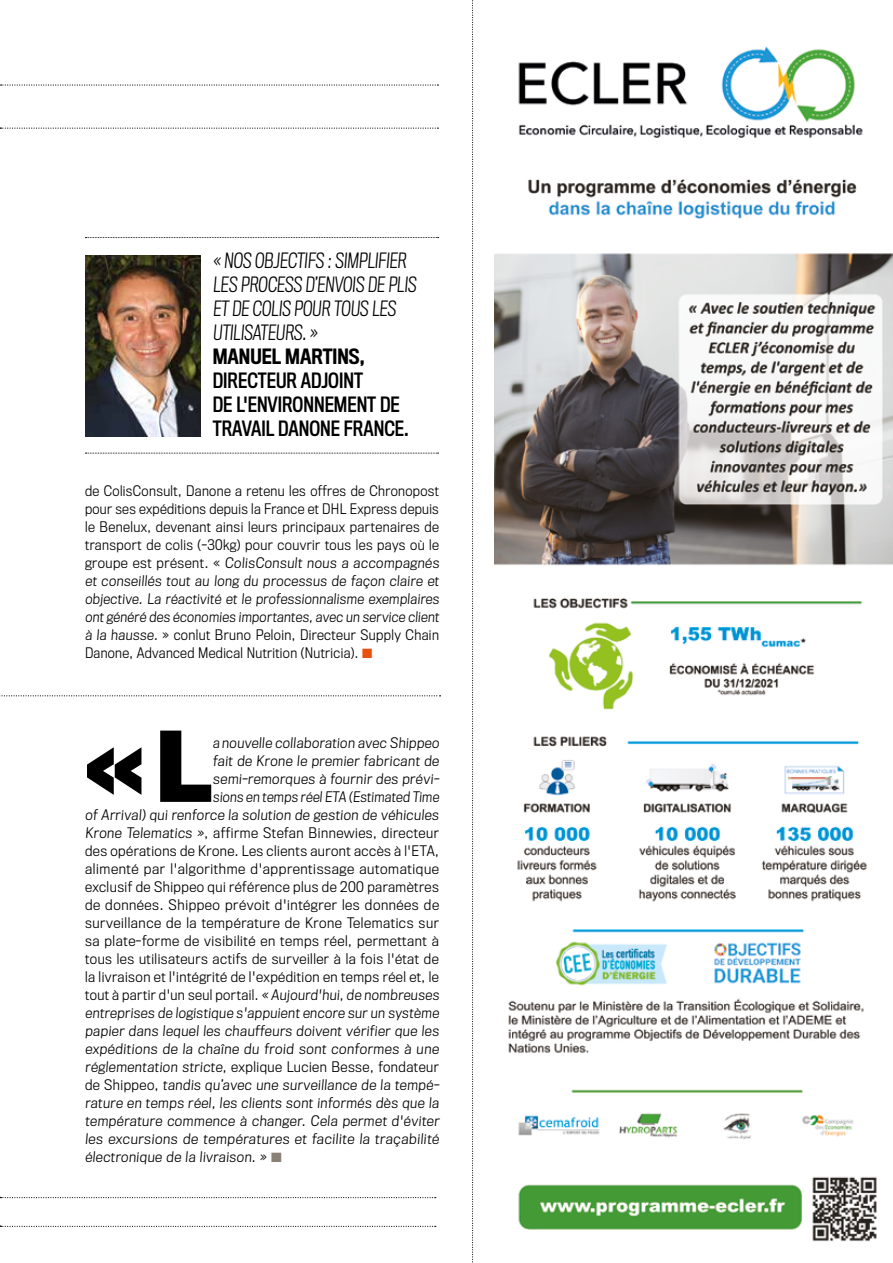
<style>
.page{position:relative;width:893px;height:1263px;background:#fff}
.page>*{position:absolute;margin:0;border:0;box-sizing:border-box;transform-origin:0 0}
.t1{font:700 90px "Titling Gothic FB Narrow";color:#000}
.t2{font:300 19.5px/24px "Titling Gothic FB Cond";color:#000}
.t3{font:19.5px/24px "Titling Gothic FB Cond Standard";color:#000}
.t4{font:500 19.5px "Titling Gothic FB Cond";color:#000}
.t5{font:300 13.5px/18px "Titling Gothic FB Narrow";letter-spacing:.035em;color:#000}
.t6{font:300 13.5px "Titling Gothic FB Narrow";letter-spacing:.035em;color:#000;scale:1.04 1}
.t7{font:300 13.5px "Titling Gothic FB Narrow";letter-spacing:.035em;color:#000;scale:1.06 1}
.t8{font:300 13.5px "Titling Gothic FB Narrow";letter-spacing:.035em;color:#000;scale:1.05 1}
.s1{color:#e9500e}
.s2{color:#898175}
</style>
<div class="page">
<svg style="left:1px;top:84px;width:437px;height:2px"></svg>
<svg style="left:472px;top:0;width:2px;height:1263px"></svg>
<svg style="left:0;top:1225px;width:436px;height:2px"></svg>
<svg style="left:0;top:1197px;width:436px;height:1px"></svg>
<img style="left:494px;top:46px;width:399px;height:1196px">
<svg style="left:0;top:128px;width:438px;height:1px"></svg>
<svg style="left:0;top:695px;width:441px;height:1px"></svg>
<svg style="left:85px;top:237px;width:354px;height:1px"></svg>
<svg style="left:85px;top:453px;width:354px;height:1px"></svg>
<img style="left:85px;top:255px;width:115px;height:182px">
<h2 class="t2" style="left:213px;top:249px;width:207px">« NOS OBJECTIFS : SIMPLIFIER<br>LES PROCESS D’ENVOIS DE PLIS<br>ET DE COLIS POUR TOUS LES<br>UTILISATEURS. »</h2>
<h2 class="t4" style="left:213px;top:345px;width:153px">MANUEL MARTINS,</h2>
<h2 class="t3" style="left:213px;top:369px;width:197px">DIRECTEUR ADJOINT<br>DE L'ENVIRONNEMENT DE<br>TRAVAIL DANONE FRANCE.</h2>
<p class="t5" style="left:85px;top:482px;width:357px">de ColisConsult, Danone a retenu les offres de Chronopost pour ses expéditions depuis la France et DHL Express depuis le Benelux, devenant ainsi leurs principaux partenaires de transport de colis (-30kg) pour couvrir tous les pays où le groupe est présent. « ColisConsult nous a accompagnés et conseillés tout au long du processus de façon claire et objective. La réactivité et le professionnalisme exemplaires ont généré des économies importantes, avec un service client à la hausse. » conlut Bruno Peloin, Directeur Supply Chain Danone, Advanced Medical Nutrition (Nutricia). <span class="s1">■</span></p>
<h1 class="t1" style="left:85px;top:715px;width:128px">«L</h1>
<p class="t5" style="left:213px;top:734px;width:229px">a nouvelle collaboration avec Shippeo</p>
<p class="t6" style="left:213px;top:753px;width:220px">fait de Krone le premier fabricant de</p>
<p class="t6" style="left:213px;top:771px;width:220px">semi-remorques à fournir des prévi-</p>
<p class="t5" style="left:213px;top:788px;width:229px">sions en temps réel ETA (Estimated Time</p>
<p class="t6" style="left:85px;top:807px;width:343px">of Arrival) qui renforce la solution de gestion de véhicules</p>
<p class="t6" style="left:85px;top:825px;width:342px">Krone Telematics », affirme Stefan Binnewies, directeur</p>
<p class="t6" style="left:85px;top:843px;width:342px">des opérations de Krone. Les clients auront accès à l'ETA,</p>
<p class="t7" style="left:85px;top:861px;width:335px">alimenté par l'algorithme d'apprentissage automatique</p>
<p class="t6" style="left:85px;top:879px;width:342px">exclusif de Shippeo qui référence plus de 200 paramètres</p>
<p class="t7" style="left:85px;top:897px;width:336px">de données. Shippeo prévoit d'intégrer les données de</p>
<p class="t8" style="left:85px;top:915px;width:339px">surveillance de la température de Krone Telematics sur</p>
<p class="t8" style="left:85px;top:933px;width:339px">sa plate-forme de visibilité en temps réel, permettant à</p>
<p class="t6" style="left:85px;top:951px;width:342px">tous les utilisateurs actifs de surveiller à la fois l'état de</p>
<p class="t6" style="left:85px;top:969px;width:342px">la livraison et l'intégrité de l'expédition en temps réel et, le</p>
<p class="t5" style="left:85px;top:986px;width:357px">tout à partir d'un seul portail. « Aujourd'hui, de nombreuses</p>
<p class="t5" style="left:85px;top:1004px;width:357px">entreprises de logistique s'appuient encore sur un système</p>
<p class="t6" style="left:85px;top:1023px;width:343px">papier dans lequel les chauffeurs doivent vérifier que les</p>
<p class="t8" style="left:85px;top:1041px;width:340px">expéditions de la chaîne du froid sont conformes à une</p>
<p class="t6" style="left:85px;top:1059px;width:342px">réglementation stricte, explique Lucien Besse, fondateur</p>
<p class="t6" style="left:85px;top:1077px;width:343px">de Shippeo, tandis qu’avec une surveillance de la tempé-</p>
<p class="t6" style="left:85px;top:1095px;width:343px">rature en temps réel, les clients sont informés dès que la</p>
<p class="t6" style="left:85px;top:1113px;width:343px">température commence à changer. Cela permet d'éviter</p>
<p class="t7" style="left:85px;top:1131px;width:337px">les excursions de températures et facilite la traçabilité</p>
<p class="t6" style="left:85px;top:1149px;width:191px">électronique de la livraison. » <span class="s2">■</span></p>
</div>
